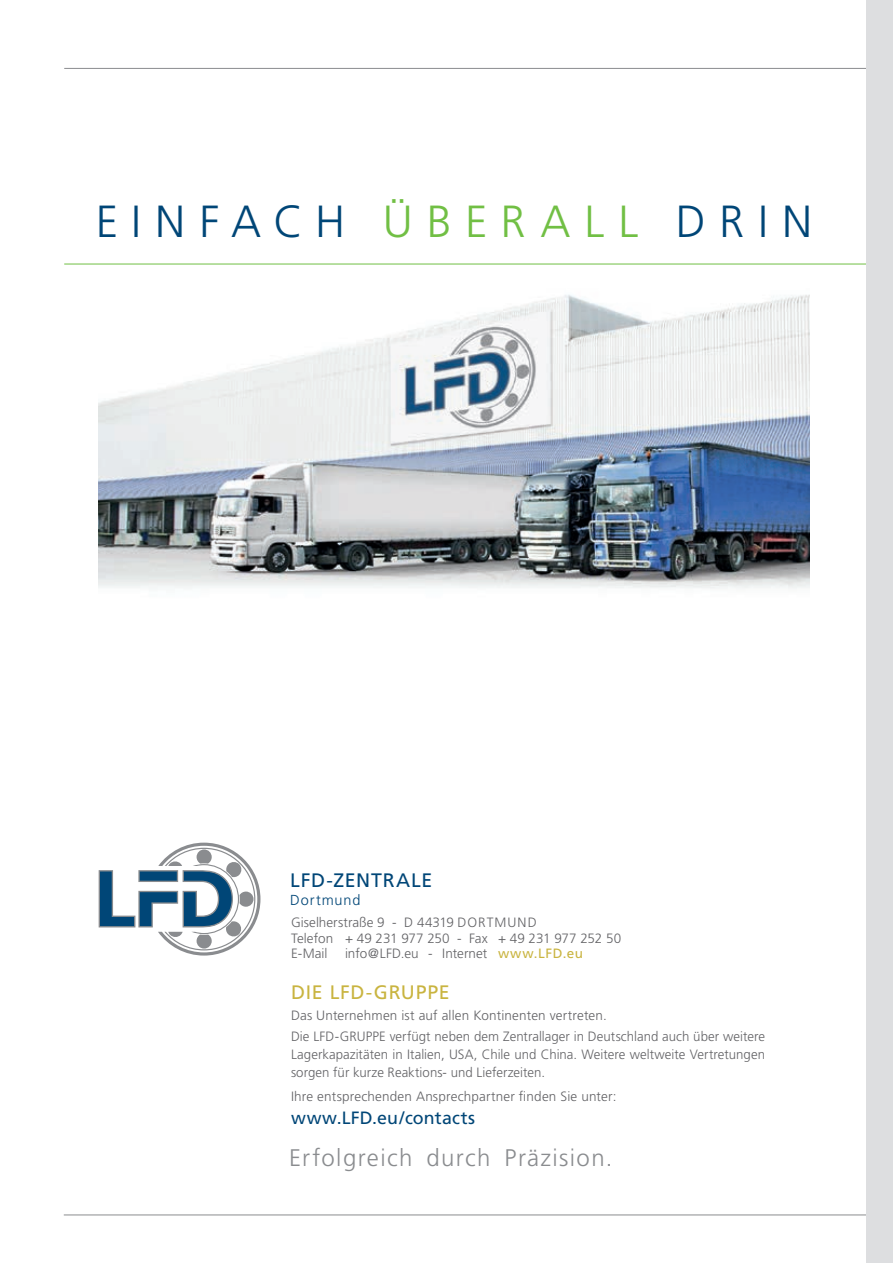
<style>
.page{position:relative;width:893px;height:1263px;background:#fff}
.page>*{position:absolute;margin:0;border:0;box-sizing:border-box;transform-origin:0 0}
.t1{font:300 45px "Frutiger";letter-spacing:.305em;color:#004677}
.t2{font:300 24px "Frutiger";letter-spacing:.055em;color:#8a8c8f}
.t3{font:19.5px "Frutiger";letter-spacing:.035em;color:#c9b440}
.t4{font:19.5px "Frutiger";letter-spacing:.04em;color:#004677}
.t5{font:17.85px "Frutiger";letter-spacing:.01em;color:#004677}
.t6{font:300 14.55px "Frutiger";letter-spacing:.06em;color:#004677}
.t7{font:300 13.5px/15.5px "Frutiger";letter-spacing:.005em;color:#636366}
.s1{color:#71bf44}
.s2{font-weight:400;color:#c9b440}
</style>
<div class="page">
<hr style="left:64px;top:68px;width:829px;height:1px;background:#8a8c8f">
<hr style="left:64px;top:264px;width:829px;height:1px;background:#71bf44">
<hr style="left:64px;top:1214px;width:829px;height:1px;background:#8a8c8f">
<div style="left:866px;top:0;width:27px;height:1263px;background:#dddee0"></div>
<svg style="left:99px;top:843px;width:161px;height:112px"></svg>
<img style="left:99px;top:294px;width:710px;height:295px">
<h1 class="t1" style="left:96px;top:196px;width:718px">EINFACH <span class="s1">ÜBERALL</span> DRIN</h1>
<h3 class="t4" style="left:290px;top:869px;width:144px">LFD-ZENTRALE</h3>
<p class="t6" style="left:290px;top:892px;width:72px">Dortmund</p>
<p class="t7" style="left:291px;top:915px;width:332px">Giselherstraße 9 - D 44319 DORTMUND<br>Telefon + 49 231 977 250 - Fax + 49 231 977 252 50<br>E-Mail</p>
<p class="t7" style="left:345px;top:946px;width:240px">info@LFD.eu - Internet <span class="s2">www.LFD.eu</span></p>
<h3 class="t3" style="left:291px;top:981px;width:160px">DIE LFD-GRUPPE</h3>
<p class="t7" style="left:291px;top:1005px;width:475px;line-height:21px">Das Unternehmen ist auf allen Kontinenten vertreten.<br>Die LFD-GRUPPE verfügt neben dem Zentrallager in Deutschland auch über weitere</p>
<p class="t7" style="left:291px;top:1045px;width:475px;line-height:18px">Lagerkapazitäten in Italien, USA, Chile und China. Weitere weltweite Vertretungen sorgen für kurze Reaktions- und Lieferzeiten.</p>
<p class="t7" style="left:291px;top:1089px;width:327px">Ihre entsprechenden Ansprechpartner finden Sie unter:</p>
<h3 class="t5" style="left:291px;top:1107px;width:185px">www.LFD.eu/contacts</h3>
<h2 class="t2" style="left:289px;top:1144px;width:325px">Erfolgreich durch Präzision.</h2>
</div>
